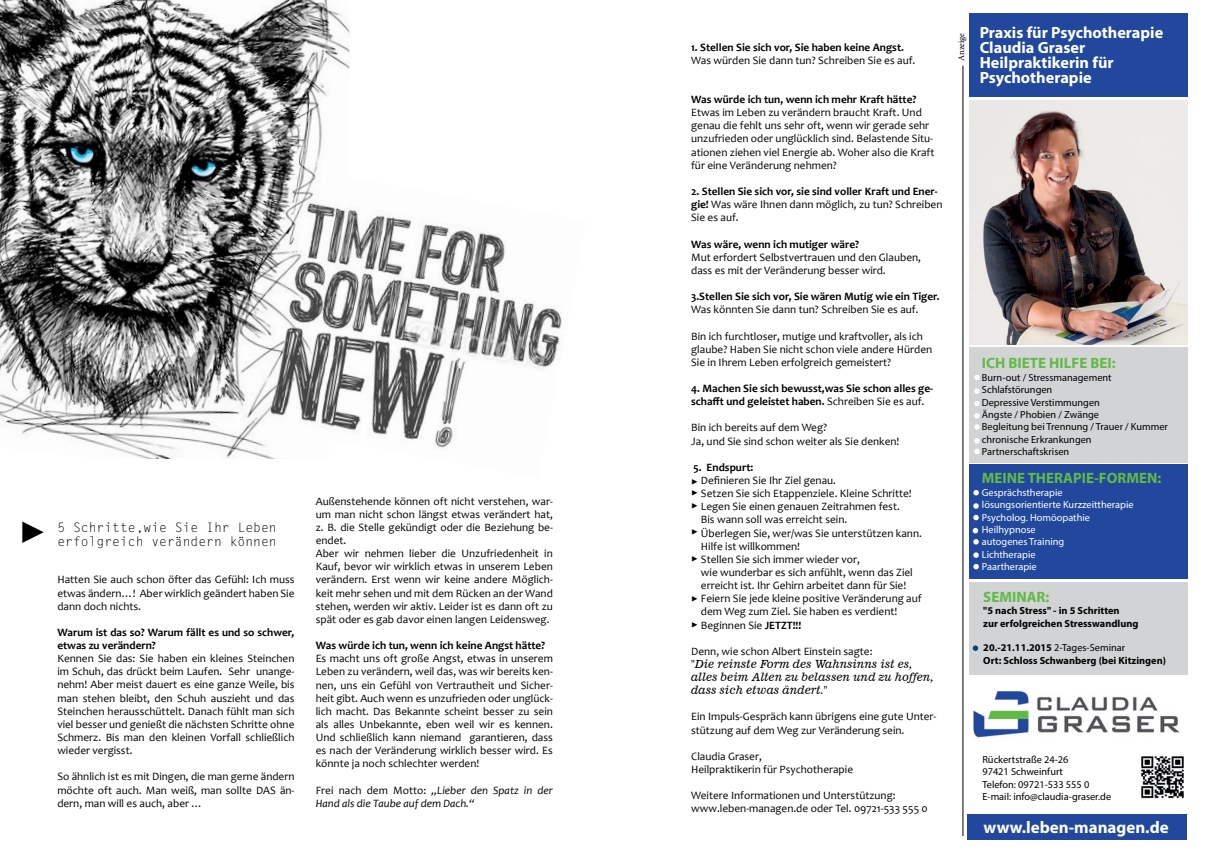
<style>
.page{position:relative;width:1205px;height:851px;background:#fff}
.page>*{position:absolute;margin:0;border:0;box-sizing:border-box;transform-origin:0 0}
.t1{font:30.75px "Arial";color:#000}
.t2{font:700 16.88px "Myriad Pro";color:#fff}
.t3{font:700 16.25px/15.1px "Myriad Pro";color:#fff}
.t4{font:700 15px "Myriad Pro";color:#62ba46}
.t5{font:13px/14px "Letter Gothic Std";color:#000}
.t6{font:11.25px/13.1px "Candara";color:#000}
.t7{font:700 11.25px/13.1px "Candara";color:#000}
.t8{font:11.25px/13.1px "News 701 BT Italic A";color:#000}
.t9{font:italic 11.25px/13.1px "Candara";color:#000}
.t10{font:10.38px/12.4px "Myriad Pro";color:#000}
.t11{font:10.38px/12.4px "Myriad Pro";color:#fff}
.t12{font:700 10.38px/12.4px "Myriad Pro";color:#000}
.t13{font:8.75px "Minion Pro";color:#000}
.t14{font:7.75px "Arial";color:#000}
.s1{font-style:normal}
.s2{font-weight:400}
.s3{font-weight:700}
</style>
<div class="page">
<div style="left:969px;top:582px;width:219px;height:92px;background:#d1d3d4"></div>
<div style="left:969px;top:13px;width:219px;height:83px;background:#21489c"></div>
<div style="left:969px;top:347px;width:219px;height:115px;background:#d1d3d4"></div>
<div style="left:969px;top:464px;width:219px;height:115px;background:#21489c"></div>
<img style="left:973px;top:690px;width:207px;height:48px">
<div style="left:967px;top:814px;width:220px;height:25px;background:#21489c"></div>
<svg style="left:974px;top:388px;width:5px;height:6px"></svg>
<svg style="left:974px;top:413px;width:5px;height:5px"></svg>
<svg style="left:974px;top:401px;width:5px;height:5px"></svg>
<svg style="left:974px;top:424px;width:6px;height:5px"></svg>
<svg style="left:973px;top:503px;width:6px;height:5px"></svg>
<svg style="left:973px;top:514px;width:6px;height:6px"></svg>
<svg style="left:973px;top:539px;width:6px;height:5px"></svg>
<svg style="left:973px;top:552px;width:6px;height:5px"></svg>
<hr style="left:963px;top:66px;width:1px;height:770px;background:#000">
<img style="left:969px;top:101px;width:219px;height:243px">
<svg style="left:974px;top:438px;width:6px;height:16px"></svg>
<svg style="left:972px;top:528px;width:6px;height:5px"></svg>
<svg style="left:974px;top:374px;width:6px;height:6px"></svg>
<svg style="left:973px;top:490px;width:6px;height:5px"></svg>
<svg style="left:972px;top:645px;width:6px;height:5px"></svg>
<img style="left:1141px;top:756px;width:43px;height:43px">
<img style="left:0;top:0;width:349px;height:458px">
<img style="left:245px;top:167px;width:317px;height:292px">
<svg style="left:973px;top:563px;width:6px;height:6px"></svg>
<h1 class="t1" style="left:54px;top:517px;width:32px;rotate:90deg">▲</h1>
<p class="t5" style="left:57px;top:520px;width:221px">5 Schritte,wie Sie Ihr Leben erfolgreich verändern können</p>
<p class="t6" style="left:57px;top:573px;width:239px;text-align:justify">Hatten Sie auch schon öfter das Gefühl: Ich muss etwas ändern…! Aber wirklich geändert haben Sie dann doch nichts.</p>
<p class="t7" style="left:57px;top:625px;width:239px">Warum ist das so? Warum fällt es und so schwer, etwas zu verändern?</p>
<p class="t6" style="left:57px;top:651px;width:239px;text-align:justify">Kennen Sie das: Sie haben ein kleines Steinchen im Schuh, das drückt beim Laufen. Sehr unange&shy;nehm! Aber meist dauert es eine ganze Weile, bis man stehen bleibt, den Schuh auszieht und das Steinchen herausschüttelt. Danach fühlt man sich viel besser und genießt die nächsten Schritte ohne Schmerz. Bis man den kleinen Vorfall schließlich wieder vergisst.</p>
<p class="t6" style="left:57px;top:770px;width:239px;text-align:justify">So ähnlich ist es mit Dingen, die man gerne ändern möchte oft auch. Man weiß, man sollte DAS än&shy;dern, man will es auch, aber …</p>
<p class="t6" style="left:316px;top:494px;width:239px">Außenstehende können oft nicht verstehen, war&shy;um man nicht schon längst etwas verändert hat, z. B. die Stelle gekündigt oder die Beziehung be&shy;endet.<br>Aber wir nehmen lieber die Unzufriedenheit in Kauf, bevor wir wirklich etwas in unserem Leben verändern. Erst wenn wir keine andere Möglich&shy;keit mehr sehen und mit dem Rücken an der Wand stehen, werden wir aktiv. Leider ist es dann oft zu spät oder es gab davor einen langen Leidensweg.</p>
<p class="t7" style="left:316px;top:638px;width:231px">Was würde ich tun, wenn ich keine Angst hätte?</p>
<p class="t6" style="left:316px;top:651px;width:239px;text-align:justify">Es macht uns oft große Angst, etwas in unserem Leben zu verändern, weil das, was wir bereits ken&shy;nen, uns ein Gefühl von Vertrautheit und Sicher&shy;heit gibt. Auch wenn es unzufrieden oder unglück&shy;lich macht. Das Bekannte scheint besser zu sein als alles Unbekannte, eben weil wir es kennen.<br>Und schließlich kann niemand garantieren, dass es nach der Veränderung wirklich besser wird. Es könnte ja noch schlechter werden!</p>
<p class="t9" style="left:316px;top:783px;width:239px"><span class="s1">Frei nach dem Motto:</span> „Lieber den Spatz in der<br>Hand als die Taube auf dem Dach.“</p>
<p class="t7" style="left:691px;top:40px;width:214px">1. Stellen Sie sich vor, Sie haben keine Angst.</p>
<p class="t6" style="left:691px;top:53px;width:226px">Was würden Sie dann tun? Schreiben Sie es auf.</p>
<p class="t7" style="left:691px;top:93px;width:227px">Was würde ich tun, wenn ich mehr Kraft hätte?</p>
<p class="t6" style="left:691px;top:106px;width:245px">Etwas im Leben zu verändern braucht Kraft. Und genau die fehlt uns sehr oft, wenn wir gerade sehr unzufrieden oder unglücklich sind. Belastende Situ&shy;ationen ziehen viel Energie ab. Woher also die Kraft für eine Veränderung nehmen?</p>
<p class="t7" style="left:691px;top:185px;width:253px">2. Stellen Sie sich vor, sie sind voller Kraft und Ener&shy;gie! <span class="s2">Was wäre Ihnen dann möglich, zu tun? Schreiben<br>Sie es auf.</span></p>
<p class="t7" style="left:691px;top:237px;width:169px">Was wäre, wenn ich mutiger wäre?</p>
<p class="t6" style="left:691px;top:250px;width:231px">Mut erfordert Selbstvertrauen und den Glauben, dass es mit der Veränderung besser wird.</p>
<p class="t7" style="left:691px;top:290px;width:250px">3.Stellen Sie sich vor, Sie wären Mutig wie ein Tiger.</p>
<p class="t6" style="left:691px;top:303px;width:229px">Was könnten Sie dann tun? Schreiben Sie es auf.</p>
<p class="t6" style="left:691px;top:329px;width:243px">Bin ich furchtloser, mutige und kraftvoller, als ich glaube? Haben Sie nicht schon viele andere Hürden<br>Sie in Ihrem Leben erfolgreich gemeistert?</p>
<p class="t7" style="left:691px;top:381px;width:243px">4. Machen Sie sich bewusst,was Sie schon alles ge&shy;schafft und geleistet haben. <span class="s2">Schreiben Sie es auf.</span></p>
<p class="t6" style="left:691px;top:421px;width:210px">Bin ich bereits auf dem Weg?<br>Ja, und Sie sind schon weiter als Sie denken!</p>
<p class="t7" style="left:693px;top:460px;width:61px">5. Endspurt:</p>
<p class="t6" style="left:701px;top:473px;width:222px">Definieren Sie Ihr Ziel genau.<br>Setzen Sie sich Etappenziele. Kleine Schritte!<br>Legen Sie einen genauen Zeitrahmen fest.<br>Bis wann soll was erreicht sein.<br>Überlegen Sie, wer/was Sie unterstützen kann.<br>Hilfe ist willkommen!<br>Stellen Sie sich immer wieder vor,<br>wie wunderbar es sich anfühlt, wenn das Ziel erreicht ist. Ihr Gehirn arbeitet dann für Sie!<br>Feiern Sie jede kleine positive Veränderung auf dem Weg zum Ziel. Sie haben es verdient!<br>Beginnen Sie <span class="s3">JETZT!!!</span></p>
<p class="t6" style="left:691px;top:644px;width:183px">Denn, wie schon Albert Einstein sagte:</p>
<p class="t8" style="left:691px;top:657px;width:244px">"Die reinste Form des Wahnsinns ist es, alles beim Alten zu belassen und zu hoffen, dass sich etwas ändert."</p>
<p class="t6" style="left:691px;top:710px;width:247px">Ein Impuls-Gespräch kann übrigens eine gute Unter&shy;stützung auf dem Weg zur Veränderung sein.</p>
<p class="t6" style="left:691px;top:749px;width:163px">Claudia Graser,<br>Heilpraktikerin für Psychotherapie</p>
<p class="t6" style="left:691px;top:788px;width:238px">Weitere Informationen und Unterstützung: www.leben-managen.de oder Tel. 09721-533 555 0</p>
<p class="t14" style="left:700px;top:478px;width:33px;rotate:90deg">▲▲▲</p>
<p class="t14" style="left:700px;top:528px;width:9px;rotate:90deg">▲</p>
<p class="t14" style="left:700px;top:554px;width:9px;rotate:90deg">▲</p>
<p class="t14" style="left:700px;top:594px;width:9px;rotate:90deg">▲</p>
<p class="t14" style="left:700px;top:620px;width:9px;rotate:90deg">▲</p>
<p class="t13" style="left:955px;top:61px;width:30px;rotate:-90deg">Anzeige</p>
<h3 class="t3" style="left:979px;top:24px;width:185px">Praxis für Psychotherapie<br>Claudia Graser<br>Heilpraktikerin für<br>Psychotherapie</h3>
<h3 class="t4" style="left:982px;top:353px;width:135px">ICH BIETE HILFE BEI:</h3>
<p class="t10" style="left:982px;top:371px;width:188px">Burn-out / Stressmanagement<br>Schlafstörungen<br>Depressive Verstimmungen<br>Ängste / Phobien / Zwänge<br>Begleitung bei Trennung / Trauer / Kummer chronische Erkrankungen<br>Partnerschaftskrisen</p>
<h3 class="t4" style="left:982px;top:468px;width:181px">MEINE THERAPIE-FORMEN:</h3>
<p class="t11" style="left:982px;top:486px;width:153px">Gesprächstherapie lösungsorientierte Kurzzeittherapie<br>Psycholog. Homöopathie<br>Heilhypnose<br>autogenes Training<br>Lichtherapie<br>Paartherapie</p>
<h3 class="t4" style="left:983px;top:587px;width:68px">SEMINAR:</h3>
<p class="t12" style="left:983px;top:604px;width:157px">"5 nach Stress" - in 5 Schritten<br>zur erfolgreichen Stresswandlung</p>
<p class="t12" style="left:983px;top:641px;width:184px">20.-21.11.2015 <span class="s2">2-Tages-Seminar<br></span>Ort: Schloss Schwanberg (bei Kitzingen)</p>
<p class="t10" style="left:982px;top:753px;width:130px">Rückertstraße 24-26<br>97421 Schweinfurt<br>Telefon: 09721-533 555 0<br>E-mail: info@claudia-graser.de</p>
<h2 class="t2" style="left:983px;top:815px;width:187px">www.leben-managen.de</h2>
</div>
